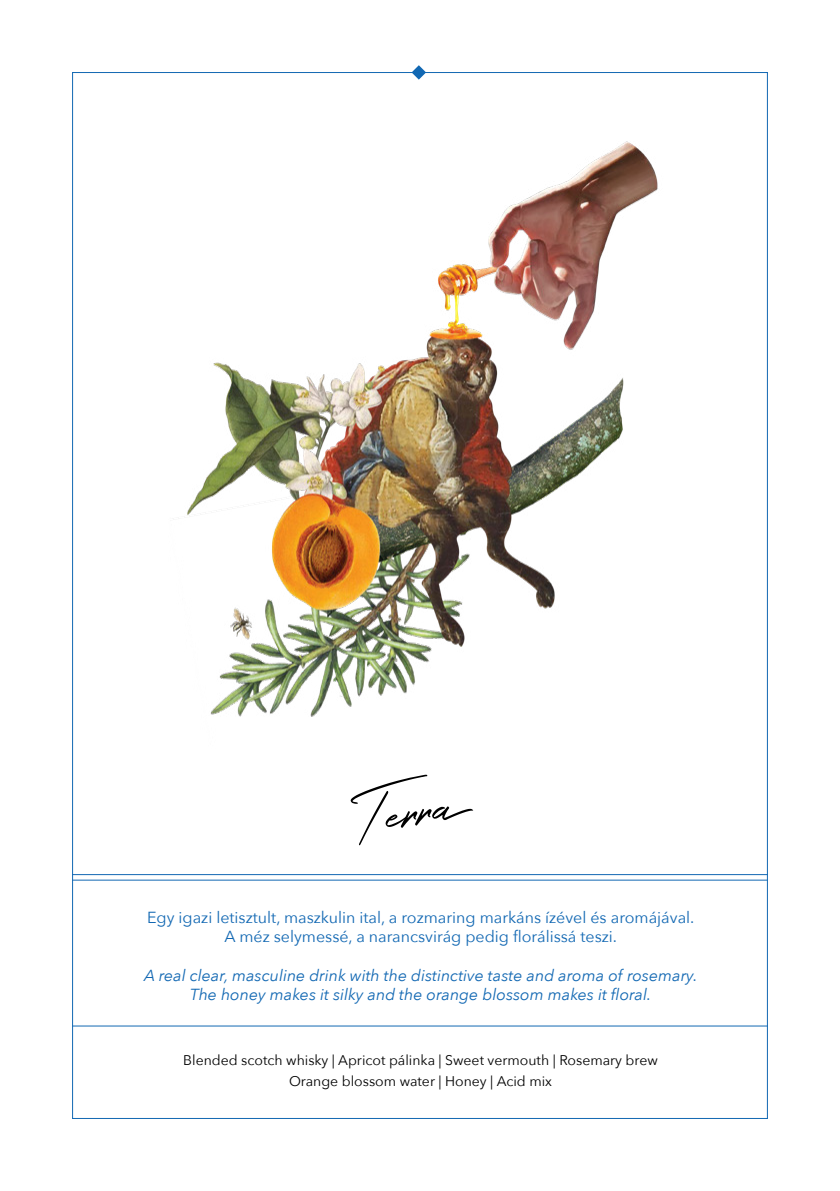
<style>
.page{position:relative;width:840px;height:1191px;background:#fff}
.page>*{position:absolute;margin:0;border:0;box-sizing:border-box;transform-origin:0 0}
.t1{font:61px "Holland";color:#000}
.t2{font:italic 16px/19.2px "Avenir Next";color:#1268b3;text-align:center}
.t3{font:16px/19.2px "Avenir Next";color:#1268b3;text-align:center}
.t4{font:14px/20.8px "Avenir Next";color:#000;text-align:center}
</style>
<div class="page">
<img style="left:74px;top:141px;width:691px;height:740px">
<svg style="left:412px;top:65px;width:14px;height:15px"></svg>
<hr style="left:72px;top:874px;width:695px;height:1px;background:#1268b3">
<hr style="left:72px;top:879px;width:695px;height:1px;background:#1268b3">
<hr style="left:72px;top:1025px;width:695px;height:1px;background:#1268b3">
<h1 class="t1" style="left:346px;top:775px;width:103px;rotate:-9deg">Terra</h1>
<p class="t3" style="left:147px;top:907px;width:548px">Egy igazi letisztult, maszkulin ital, a rozmaring markáns ízével és aromájával.<br>A méz selymessé, a narancsvirág pedig florálissá teszi.</p>
<p class="t2" style="left:144px;top:965px;width:554px">A real clear, masculine drink with the distinctive taste and aroma of rosemary.<br>The honey makes it silky and the orange blossom makes it floral.</p>
<p class="t4" style="left:183px;top:1049px;width:475px">Blended scotch whisky | Apricot pálinka | Sweet vermouth | Rosemary brew<br>Orange blossom water | Honey | Acid mix</p>
</div>
